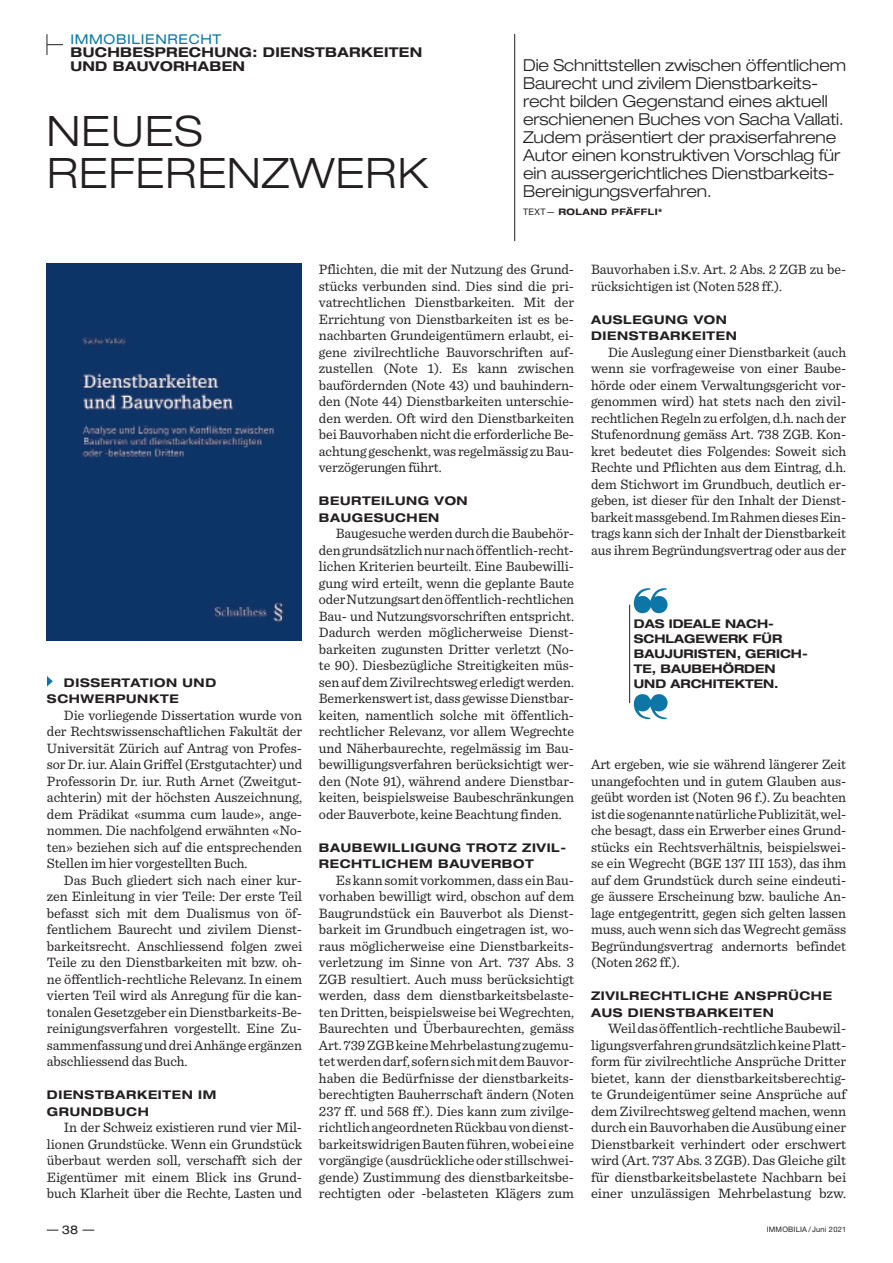
<style>
.page{position:relative;width:893px;height:1263px;background:#fff}
.page>*{position:absolute;margin:0;border:0;box-sizing:border-box;transform-origin:0 0}
.Titel_Doppelseite{font:300 expanded 42px/42px "Helvetica Neue LT Std";letter-spacing:.025em;color:#231f20}
.Lead_Doppelseite{font:300 expanded 16.5px/18px "Helvetica Neue LT Std";letter-spacing:-.005em;color:#231f20}
.Text{font:14.25px/16.5px "Sentinel";letter-spacing:-.005em;color:#231f20;text-align:justify}
.Rubrik_Thema{font:700 expanded 13.5px/13.5px "Helvetica Neue LT Std";letter-spacing:.025em;color:#231f20}
.Rubriktitel{font:expanded 13.5px "Helvetica Neue LT Std";letter-spacing:.05em;color:#0c77a6}
.Zwischentitel_Erster{font:700 expanded 12px/16.5px "Helvetica Neue LT Std";letter-spacing:.05em;color:#231f20}
.Zwischentitel_Erster-2{font:700 expanded 12px/15px "Helvetica Neue LT Std";color:#231f20}
.Zwischentitel{font:700 expanded 12px/16.5px "Helvetica Neue LT Std";letter-spacing:.05em;color:#231f20}
.t1{font:expanded 12px "Helvetica Neue LT Std";color:#231f20}
.Lead_Doppelseite-2{font:700 expanded 9px "Helvetica Neue LT Std";letter-spacing:.05em;color:#231f20}
.t2{font:7.5px "Helvetica Neue LT Std";letter-spacing:.025em;color:#231f20}
.s1{font-weight:400;font-stretch:normal}
</style>
<div class="page">
<svg style="left:47px;top:676px;width:6px;height:11px"></svg>
<hr style="left:514px;top:34px;width:1px;height:207px;background:#231f20">
<svg style="left:47px;top:34px;width:16px;height:21px"></svg>
<img style="left:47px;top:264px;width:255px;height:377px">
<svg style="left:634px;top:588px;width:34px;height:25px"></svg>
<svg style="left:634px;top:694px;width:34px;height:25px"></svg>
<hr style="left:629px;top:605px;width:1px;height:98px;background:#231f20">
<p class="Rubriktitel" style="left:70px;top:31px;width:152px">IMMOBILIENRECHT</p>
<p class="Rubrik_Thema" style="left:70px;top:45px;width:353px">BUCHBESPRECHUNG: DIENSTBARKEITEN<br>UND BAUVORHABEN</p>
<p class="Titel_Doppelseite" style="left:47px;top:109px;width:383px">NEUES<br>REFERENZWERK</p>
<p class="Lead_Doppelseite" style="left:523px;top:56px;width:325px">Die Schnittstellen zwischen öffentlichem Baurecht und zivilem Dienstbarkeits&shy;recht bilden Gegenstand eines aktuell erschienenen Buches von Sacha Vallati.<br>Zudem präsentiert der praxiserfahrene Autor einen konstruktiven Vorschlag für ein aussergerichtliches Dienstbarkeits-Bereinigungsverfahren.</p>
<p class="Lead_Doppelseite-2" style="left:523px;top:207px;width:141px"><span class="s1">TEXT—</span> ROLAND PFÄFFLI*</p>
<p class="Zwischentitel_Erster" style="left:64px;top:674px;width:154px">DISSERTATION UND</p>
<p class="Zwischentitel_Erster" style="left:47px;top:690px;width:133px">SCHWERPUNKTE</p>
<p class="Text" style="left:47px;top:706px;width:257px;text-indent:17px">Die vorliegende Dissertation wurde von der Rechtswissenschaftlichen Fakultät der Universität Zürich auf Antrag von Profes&shy;sor Dr. iur. Alain Griffel (Erstgutachter) und Professorin Dr. iur. Ruth Arnet (Zweitgut&shy;achterin) mit der höchsten Auszeichnung, dem Prädikat «summa cum laude», ange&shy;nommen. Die nachfolgend erwähnten «No&shy;ten» beziehen sich auf die entsprechenden Stellen im hier vorgestellten Buch.</p>
<p class="Text" style="left:47px;top:871px;width:257px;text-indent:17px">Das Buch gliedert sich nach einer kur&shy;zen Einleitung in vier Teile: Der erste Teil befasst sich mit dem Dualismus von öf&shy;fentlichem Baurecht und zivilem Dienst&shy;barkeitsrecht. Anschliessend folgen zwei Teile zu den Dienstbarkeiten mit bzw. oh&shy;ne öffentlich-rechtliche Relevanz. In einem vierten Teil wird als Anregung für die kan&shy;tonalen Gesetzgeber ein Dienstbarkeits-Be&shy;reinigungsverfahren vorgestellt. Eine Zu&shy;sammenfassung und drei Anhänge ergänzen abschliessend das Buch.</p>
<p class="Zwischentitel" style="left:47px;top:1086px;width:171px">DIENSTBARKEITEN IM<br>GRUNDBUCH</p>
<p class="Text" style="left:47px;top:1118px;width:257px;text-indent:17px">In der Schweiz existieren rund vier Mil&shy;lionen Grundstücke. Wenn ein Grundstück überbaut werden soll, verschafft sich der Eigentümer mit einem Blick ins Grund&shy;buch Klarheit über die Rechte, Lasten und</p>
<p class="Text" style="left:319px;top:260px;width:257px">Pflichten, die mit der Nutzung des Grund&shy;stücks verbunden sind. Dies sind die pri&shy;vatrechtlichen Dienstbarkeiten. Mit der Errichtung von Dienstbarkeiten ist es be&shy;nachbarten Grundeigentümern erlaubt, ei&shy;gene zivilrechtliche Bauvorschriften auf&shy;zustellen (Note 1). Es kann zwischen baufördernden (Note 43) und bauhindern&shy;den (Note 44) Dienstbarkeiten unterschie&shy;den werden. Oft wird den Dienstbarkeiten bei Bauvorhaben nicht die erforderliche Be&shy;achtung geschenkt, was regelmässig zu Bau&shy;verzögerungen führt.</p>
<p class="Zwischentitel_Erster" style="left:319px;top:492px;width:150px">BEURTEILUNG VON<br>BAUGESUCHEN</p>
<p class="Text" style="left:319px;top:524px;width:257px;text-indent:17px">Baugesuche werden durch die Baubehör&shy;den grundsätzlich nur nach öffentlich-recht&shy;lichen Kriterien beurteilt. Eine Baubewilli&shy;gung wird erteilt, wenn die geplante Baute oder Nutzungsart den öffentlich-rechtlichen Bau- und Nutzungsvorschriften entspricht.<br>Dadurch werden möglicherweise Dienst&shy;barkeiten zugunsten Dritter verletzt (No&shy;te 90). Diesbezügliche Streitigkeiten müs&shy;sen auf dem Zivilrechtsweg erledigt werden.<br>Bemerkenswert ist, dass gewisse Dienstbar&shy;keiten, namentlich solche mit öffentlich&shy;rechtlicher Relevanz, vor allem Wegrechte und Näherbaurechte, regelmässig im Bau&shy;bewilligungsverfahren berücksichtigt wer&shy;den (Note 91), während andere Dienstbar&shy;keiten, beispielsweise Baubeschränkungen oder Bauverbote, keine Beachtung finden.</p>
<p class="Zwischentitel_Erster" style="left:319px;top:839px;width:249px">BAUBEWILLIGUNG TROTZ ZIVIL-<br>RECHTLICHEM BAUVERBOT</p>
<p class="Text" style="left:319px;top:871px;width:257px;text-indent:17px">Es kann somit vorkommen, dass ein Bau&shy;vorhaben bewilligt wird, obschon auf dem Baugrundstück ein Bauverbot als Dienst&shy;barkeit im Grundbuch eingetragen ist, wo&shy;raus möglicherweise eine Dienstbarkeits&shy;verletzung im Sinne von Art. 737 Abs. 3<br>ZGB resultiert. Auch muss berücksichtigt werden, dass dem dienstbarkeitsbelaste&shy;ten Dritten, beispielsweise bei Wegrechten, Baurechten und Überbaurechten, gemäss Art. 739 ZGB keine Mehrbelastung zugemu&shy;tet werden darf, sofern sich mit dem Bauvor&shy;haben die Bedürfnisse der dienstbarkeits&shy;berechtigten Bauherrschaft ändern (Noten 237 ff. und 568 ff.). Dies kann zum zivilge&shy;richtlich angeordneten Rückbau von dienst&shy;barkeitswidrigen Bauten führen, wobei eine vorgängige (ausdrückliche oder stillschwei&shy;gende) Zustimmung des dienstbarkeitsbe&shy;rechtigten oder -belasteten Klägers zum</p>
<p class="Text" style="left:591px;top:260px;width:257px">Bauvorhaben i.S.v. Art. 2 Abs. 2 ZGB zu be&shy;rücksichtigen ist (Noten 528 ff.).</p>
<p class="Zwischentitel_Erster" style="left:591px;top:311px;width:147px">AUSLEGUNG VON<br>DIENSTBARKEITEN</p>
<p class="Text" style="left:591px;top:343px;width:257px;text-indent:17px">Die Auslegung einer Dienstbarkeit (auch wenn sie vorfrageweise von einer Baube&shy;hörde oder einem Verwaltungsgericht vor&shy;genommen wird) hat stets nach den zivil&shy;rechtlichen Regeln zu erfolgen, d.h. nach der Stufenordnung gemäss Art. 738 ZGB. Kon&shy;kret bedeutet dies Folgendes: Soweit sich Rechte und Pflichten aus dem Eintrag, d.h. dem Stichwort im Grundbuch, deutlich er&shy;geben, ist dieser für den Inhalt der Dienst&shy;barkeit massgebend. Im Rahmen dieses Ein&shy;trags kann sich der Inhalt der Dienstbarkeit aus ihrem Begründungsvertrag oder aus der</p>
<p class="Zwischentitel_Erster-2" style="left:634px;top:616px;width:175px">DAS IDEALE NACH-<br>SCHLAGEWERK FÜR<br>BAUJURISTEN, GERICH-<br>TE, BAUBEHÖRDEN<br>UND ARCHITEKTEN.</p>
<p class="Text" style="left:591px;top:755px;width:257px">Art ergeben, wie sie während längerer Zeit unangefochten und in gutem Glauben aus&shy;geübt worden ist (Noten 96 f.). Zu beachten ist die sogenannte natürliche Publizität, wel&shy;che besagt, dass ein Erwerber eines Grund&shy;stücks ein Rechtsverhältnis, beispielswei&shy;se ein Wegrecht (BGE 137 III 153), das ihm auf dem Grundstück durch seine eindeuti&shy;ge äussere Erscheinung bzw. bauliche An&shy;lage entgegentritt, gegen sich gelten lassen muss, auch wenn sich das Wegrecht gemäss Begründungsvertrag andernorts befindet (Noten 262 ff.).</p>
<p class="Zwischentitel_Erster" style="left:591px;top:987px;width:242px">ZIVILRECHTLICHE ANSPRÜCHE<br>AUS DIENSTBARKEITEN</p>
<p class="Text" style="left:591px;top:1019px;width:257px;text-indent:17px">Weil das öffentlich-rechtliche Baubewil&shy;ligungsverfahren grundsätzlich keine Platt&shy;form für zivilrechtliche Ansprüche Dritter bietet, kann der dienstbarkeitsberechtig&shy;te Grundeigentümer seine Ansprüche auf dem Zivilrechtsweg geltend machen, wenn durch ein Bauvorhaben die Ausübung einer Dienstbarkeit verhindert oder erschwert wird (Art. 737 Abs. 3 ZGB). Das Gleiche gilt für dienstbarkeitsbelastete Nachbarn bei einer unzulässigen Mehrbelastung bzw.</p>
<p class="t1" style="left:62px;top:1222px;width:18px">38</p>
<p class="t2" style="left:767px;top:1225px;width:81px">IMMOBILIA / Juni 2021</p>
</div>
